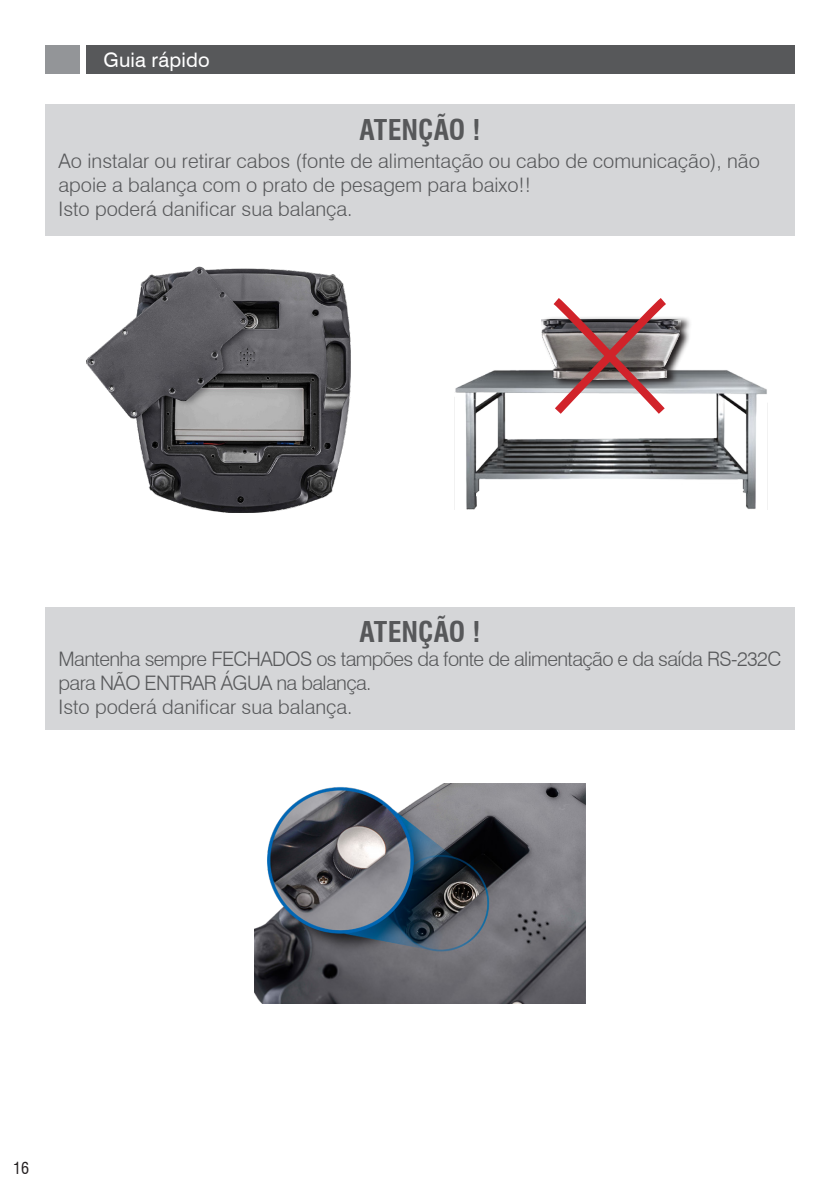
<style>
.page{position:relative;width:840px;height:1191px;background:#fff}
.page>*{position:absolute;margin:0;border:0;box-sizing:border-box;transform-origin:0 0}
.Título{font:700 condensed 28px "Swiss 721 BT";color:#57585a}
.Título-2{font:300 20px/24px "Swiss 721 BT";color:#57585a}
.Título-3{font:300 20px/24px "Swiss 721 BT";letter-spacing:-.03em;color:#57585a}
.t1{font:20px "Swiss 721 BT";letter-spacing:.01em;color:#fff}
.t2{font:condensed 16px "Swiss 721 BT";color:#231f20}
</style>
<div class="page">
<div style="left:86px;top:45px;width:708px;height:29px;background:#57585a"></div>
<div style="left:45px;top:45px;width:35px;height:29px;background:#939598"></div>
<img style="left:454px;top:370px;width:313px;height:140px">
<div style="left:45px;top:105px;width:749px;height:131px;background:#d5d6d8"></div>
<svg style="left:540px;top:317px;width:151px;height:71px"></svg>
<img style="left:541px;top:320px;width:139px;height:59px">
<svg style="left:544px;top:298px;width:130px;height:121px"></svg>
<img style="left:86px;top:266px;width:264px;height:246px">
<div style="left:45px;top:607px;width:749px;height:123px;background:#d5d6d8"></div>
<img style="left:254px;top:783px;width:331px;height:220px">
<p class="t1" style="left:103px;top:47px;width:108px">Guia rápido</p>
<p class="Título" style="left:359px;top:113px;width:122px">ATENÇÃO !</p>
<p class="Título-2" style="left:59px;top:149px;width:702px">Ao instalar ou retirar cabos (fonte de alimentação ou cabo de comunicação), não apoie a balança com o prato de pesagem para baixo!!</p>
<p class="Título-2" style="left:59px;top:197px;width:295px">Isto poderá danificar sua balança.</p>
<p class="Título" style="left:359px;top:615px;width:122px">ATENÇÃO !</p>
<p class="Título-3" style="left:59px;top:647px;width:723px">Mantenha sempre FECHADOS os tampões da fonte de alimentação e da saída RS-232C para NÃO ENTRAR ÁGUA na balança.</p>
<p class="Título-2" style="left:59px;top:695px;width:295px">Isto poderá danificar sua balança.</p>
<p class="t2" style="left:13px;top:1159px;width:17px">16</p>
</div>
